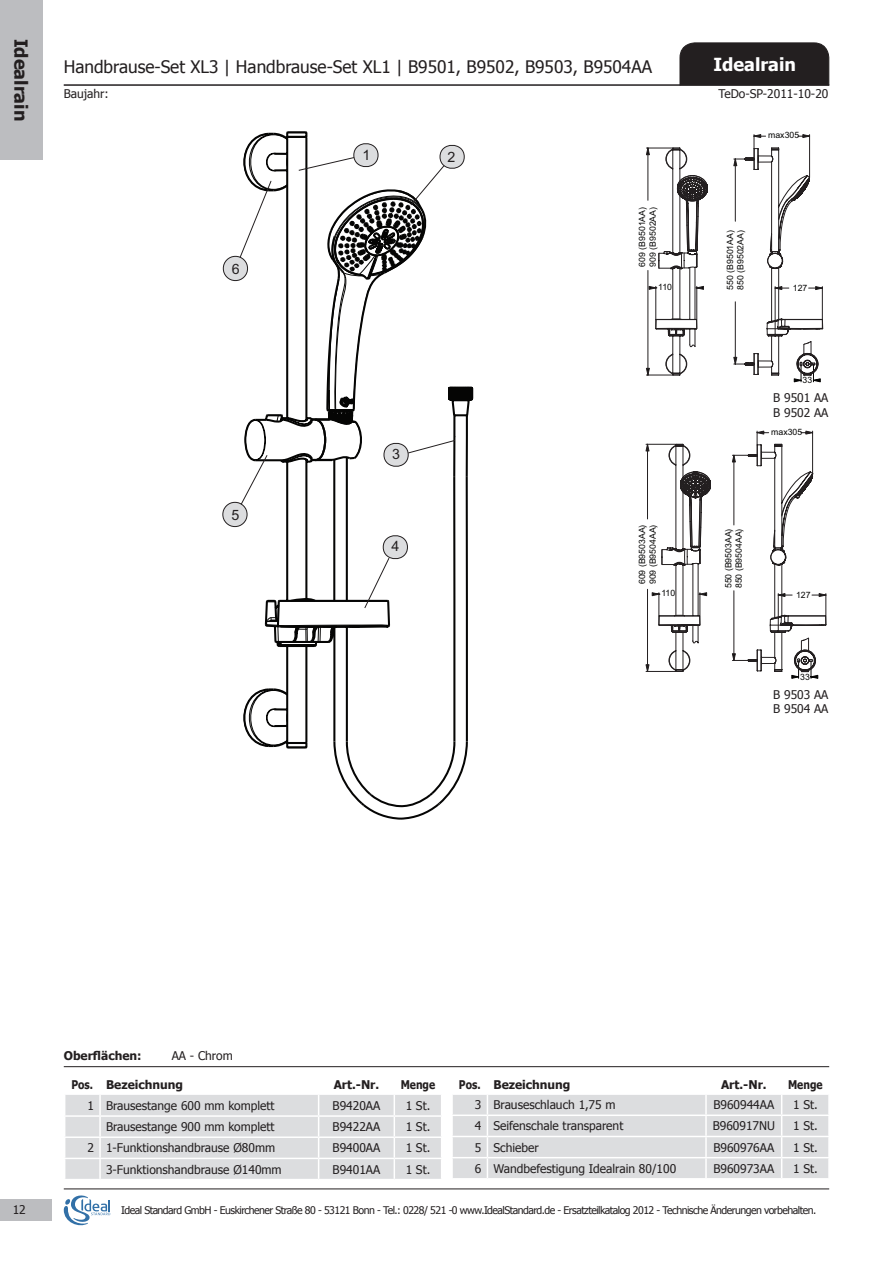
<style>
.page{position:relative;width:893px;height:1263px;background:#fff}
.page>*{position:absolute;margin:0;border:0;box-sizing:border-box;transform-origin:0 0}
.t1{font:700 18px "Tahoma";color:#231f20}
.t2{font:700 18px "Tahoma";color:#fff}
.t3{font:17.25px "Tahoma";color:#231f20}
.t4{font:14.25px "Arial";color:#231f20}
.t5{font:12px "Tahoma";color:#231f20}
.t6{font:700 12px "Tahoma";color:#231f20}
.t7{font:700 12px "Tahoma";color:#231f20;scale:.86 1}
.t8{font:10.5px "Tahoma";letter-spacing:-.05em;color:#231f20}
.t9{font:8.7px/10.5px "Arial";color:#050504}
</style>
<div class="page">
<div style="left:679px;top:42px;width:151px;height:44px;background:#231f20"></div>
<hr style="left:64px;top:85px;width:765px;height:1px;background:#231f20">
<div style="left:0;top:1199px;width:51px;height:21px;background:#bcbdc0"></div>
<svg style="left:64px;top:1195px;width:46px;height:30px"></svg>
<hr style="left:64px;top:1188px;width:765px;height:1px;background:#231f20">
<div style="left:0;top:0;width:43px;height:160px;background:#bcbdc0"></div>
<svg style="left:362px;top:475px;width:106px;height:345px"></svg>
<svg style="left:286px;top:748px;width:169px;height:57px"></svg>
<svg style="left:222px;top:132px;width:243px;height:616px"></svg>
<svg style="left:646px;top:134px;width:177px;height:249px"></svg>
<svg style="left:65px;top:1095px;width:376px;height:84px;background:#dedfe1"></svg>
<svg style="left:452px;top:1095px;width:377px;height:83px;background:#dedfe1"></svg>
<hr style="left:828px;top:1158px;width:2px;height:20px;background:#fff">
<hr style="left:64px;top:1066px;width:765px;height:1px;background:#231f20">
<svg style="left:645px;top:430px;width:181px;height:249px"></svg>
<h1 class="t1" style="left:34px;top:39px;width:84px;rotate:90deg">Idealrain</h1>
<p class="t3" style="left:64px;top:55px;width:590px">Handbrause-Set XL3 | Handbrause-Set XL1 | B9501, B9502, B9503, B9504AA</p>
<h1 class="t2" style="left:713px;top:52px;width:84px">Idealrain</h1>
<p class="t5" style="left:64px;top:86px;width:47px">Baujahr:</p>
<p class="t5" style="left:719px;top:86px;width:111px">TeDo-SP-2011-10-20</p>
<p class="t4" style="left:232px;top:259px;width:9px">6</p>
<p class="t4" style="left:231px;top:505px;width:9px">5</p>
<p class="t4" style="left:362px;top:146px;width:9px">1</p>
<p class="t4" style="left:448px;top:147px;width:9px">2</p>
<p class="t4" style="left:392px;top:444px;width:9px">3</p>
<p class="t4" style="left:391px;top:537px;width:9px">4</p>
<p class="t9" style="left:637px;top:267px;width:61px;rotate:-90deg">609 (B9501AA)<br>909 (B9502AA)</p>
<p class="t9" style="left:658px;top:282px;width:15px">110</p>
<p class="t9" style="left:768px;top:130px;width:32px">max305</p>
<p class="t9" style="left:725px;top:290px;width:61px;rotate:-90deg">550 (B9501AA)<br>850 (B9502AA)</p>
<p class="t9" style="left:793px;top:282px;width:16px">127</p>
<p class="t9" style="left:803px;top:375px;width:11px">33</p>
<p class="t5" style="left:773px;top:390px;width:57px">B 9501 AA</p>
<p class="t5" style="left:773px;top:404px;width:57px">B 9502 AA</p>
<p class="t9" style="left:771px;top:427px;width:32px">max305</p>
<p class="t9" style="left:637px;top:584px;width:61px;rotate:-90deg">609 (B9503AA)<br>909 (B9504AA)</p>
<p class="t9" style="left:723px;top:588px;width:61px;rotate:-90deg">550 (B9503AA)<br>850 (B9504AA)</p>
<p class="t9" style="left:661px;top:588px;width:15px">110</p>
<p class="t9" style="left:796px;top:589px;width:16px">127</p>
<p class="t9" style="left:800px;top:671px;width:11px">33</p>
<p class="t5" style="left:773px;top:686px;width:57px">B 9503 AA</p>
<p class="t5" style="left:773px;top:701px;width:57px">B 9504 AA</p>
<p class="t6" style="left:64px;top:1047px;width:79px">Oberflächen:</p>
<p class="t5" style="left:172px;top:1047px;width:63px">AA - Chrom</p>
<p class="t7" style="left:72px;top:1076px;width:27px">Pos.</p>
<p class="t6" style="left:106px;top:1076px;width:79px">Bezeichnung</p>
<p class="t6" style="left:334px;top:1076px;width:47px">Art.-Nr.</p>
<p class="t7" style="left:401px;top:1076px;width:42px">Menge</p>
<p class="t5" style="left:87px;top:1098px;width:8px">1</p>
<p class="t5" style="left:106px;top:1098px;width:170px">Brausestange 600 mm komplett</p>
<p class="t5" style="left:333px;top:1098px;width:49px">B9420AA</p>
<p class="t5" style="left:406px;top:1098px;width:26px">1 St.</p>
<p class="t5" style="left:106px;top:1119px;width:170px">Brausestange 900 mm komplett</p>
<p class="t5" style="left:333px;top:1119px;width:49px">B9422AA</p>
<p class="t5" style="left:406px;top:1119px;width:26px">1 St.</p>
<p class="t5" style="left:87px;top:1140px;width:8px">2</p>
<p class="t5" style="left:106px;top:1140px;width:171px">1-Funktionshandbrause Ø80mm</p>
<p class="t5" style="left:333px;top:1140px;width:49px">B9400AA</p>
<p class="t5" style="left:406px;top:1140px;width:26px">1 St.</p>
<p class="t5" style="left:106px;top:1161px;width:177px">3-Funktionshandbrause Ø140mm</p>
<p class="t5" style="left:333px;top:1161px;width:49px">B9401AA</p>
<p class="t5" style="left:406px;top:1161px;width:26px">1 St.</p>
<p class="t7" style="left:459px;top:1076px;width:27px">Pos.</p>
<p class="t6" style="left:493px;top:1076px;width:79px">Bezeichnung</p>
<p class="t6" style="left:721px;top:1076px;width:47px">Art.-Nr.</p>
<p class="t7" style="left:788px;top:1076px;width:42px">Menge</p>
<p class="t5" style="left:475px;top:1097px;width:8px">3</p>
<p class="t5" style="left:493px;top:1097px;width:124px">Brauseschlauch 1,75 m</p>
<p class="t5" style="left:713px;top:1097px;width:62px">B960944AA</p>
<p class="t5" style="left:793px;top:1097px;width:26px">1 St.</p>
<p class="t5" style="left:475px;top:1118px;width:8px">4</p>
<p class="t5" style="left:493px;top:1118px;width:131px">Seifenschale transparent</p>
<p class="t5" style="left:713px;top:1118px;width:64px">B960917NU</p>
<p class="t5" style="left:793px;top:1118px;width:26px">1 St.</p>
<p class="t5" style="left:475px;top:1139px;width:8px">5</p>
<p class="t5" style="left:493px;top:1139px;width:47px">Schieber</p>
<p class="t5" style="left:713px;top:1139px;width:62px">B960976AA</p>
<p class="t5" style="left:793px;top:1139px;width:26px">1 St.</p>
<p class="t5" style="left:475px;top:1160px;width:8px">6</p>
<p class="t5" style="left:493px;top:1160px;width:184px">Wandbefestigung Idealrain 80/100</p>
<p class="t5" style="left:713px;top:1160px;width:62px">B960973AA</p>
<p class="t5" style="left:793px;top:1160px;width:26px">1 St.</p>
<p class="t5" style="left:13px;top:1202px;width:15px">12</p>
<p class="t8" style="left:121px;top:1203px;width:696px">Ideal Standard GmbH - Euskirchener Straße 80 - 53121 Bonn - Tel.: 0228/ 521 -0 www.IdealStandard.de - Ersatzteilkatalog 2012 - Technische Änderungen vorbehalten.</p>
</div>
